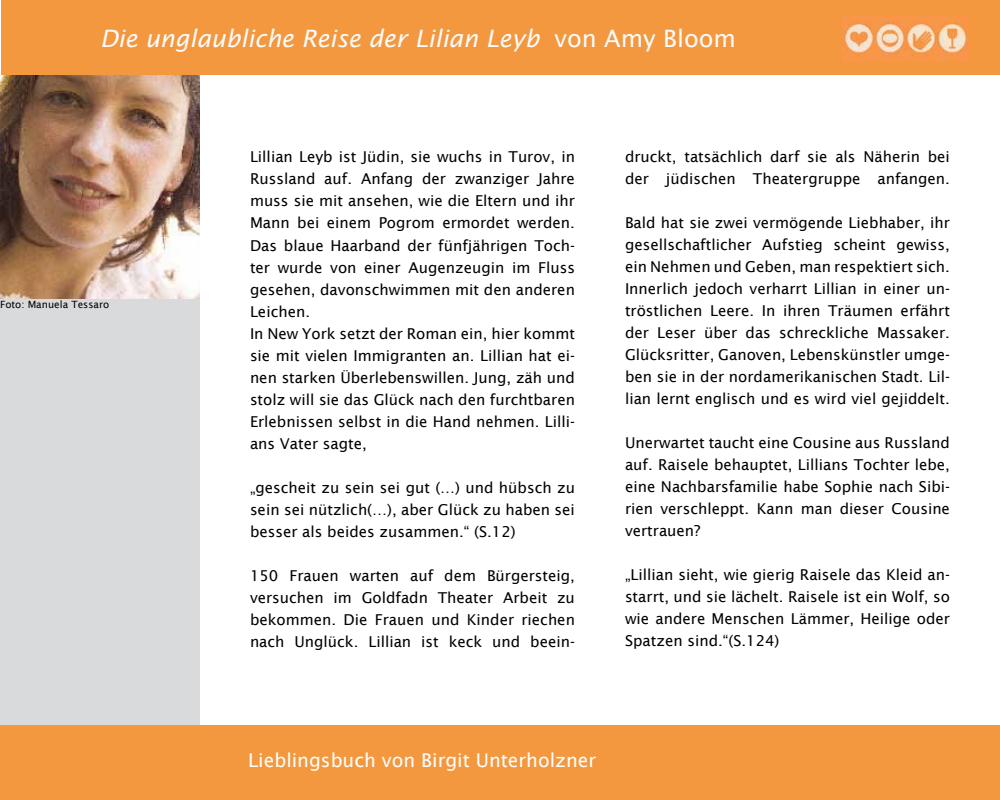
<style>
.page{position:relative;width:1000px;height:800px;background:#fff}
.page>*{position:absolute;margin:0;border:0;box-sizing:border-box;transform-origin:0 0}
.t1{font:italic 24px "Lucida Sans";color:#fbfbfb}
.t2{font:19px "Lucida Sans";color:#fff}
.t3{font:15px/22px "Lucida Sans";color:#000;text-align:justify}
.t4{font:10px "Lucida Sans";color:#000}
.s1{font-style:normal}
</style>
<div class="page">
<div style="left:2px;top:0;width:998px;height:75px;background:#f3983f"></div>
<div style="left:0;top:725px;width:1000px;height:75px;background:#f3983f"></div>
<img style="left:842px;top:17px;width:127px;height:44px">
<img style="left:0;top:75px;width:200px;height:224px">
<div style="left:0;top:300px;width:200px;height:425px;background:#d9dadb"></div>
<h1 class="t1" style="left:100px;top:25px;width:637px">Die unglaubliche Reise der Lilian Leyb <span class="s1">von Amy Bloom</span></h1>
<p class="t4" style="left:0;top:298px;width:111px">Foto: Manuela Tessaro</p>
<p class="t3" style="left:250px;top:146px;width:327px;text-align:left">Lillian Leyb ist Jüdin, sie wuchs in Turov, in Russland auf. Anfang der zwanziger Jahre muss sie mit ansehen, wie die Eltern und ihr Mann bei einem Pogrom ermordet werden.<br>Das blaue Haarband der fünfjährigen Toch&shy;ter wurde von einer Augenzeugin im Fluss gesehen, davonschwimmen mit den anderen Leichen.<br>In New York setzt der Roman ein, hier kommt sie mit vielen Immigranten an. Lillian hat ei&shy;nen starken Überlebenswillen. Jung, zäh und stolz will sie das Glück nach den furchtbaren Erlebnissen selbst in die Hand nehmen. Lilli&shy;ans Vater sagte,</p>
<p class="t3" style="left:250px;top:476px;width:327px">„gescheit zu sein sei gut (…) und hübsch zu sein sei nützlich(…), aber Glück zu haben sei besser als beides zusammen.“ (S.12)</p>
<p class="t3" style="left:250px;top:564px;width:327px">150 Frauen warten auf dem Bürgersteig, versuchen im Goldfadn Theater Arbeit zu bekommen. Die Frauen und Kinder riechen nach Unglück. Lillian ist keck und beein-</p>
<p class="t3" style="left:625px;top:145px;width:326px">druckt, tatsächlich darf sie als Näherin bei der jüdischen Theatergruppe anfangen.</p>
<p class="t3" style="left:625px;top:211px;width:327px">Bald hat sie zwei vermögende Liebhaber, ihr gesellschaftlicher Aufstieg scheint gewiss, ein Nehmen und Geben, man respektiert sich.<br>Innerlich jedoch verharrt Lillian in einer un&shy;tröstlichen Leere. In ihren Träumen erfährt der Leser über das schreckliche Massaker.<br>Glücksritter, Ganoven, Lebenskünstler umge&shy;ben sie in der nordamerikanischen Stadt. Lil&shy;lian lernt englisch und es wird viel gejiddelt.</p>
<p class="t3" style="left:625px;top:431px;width:327px">Unerwartet taucht eine Cousine aus Russland auf. Raisele behauptet, Lillians Tochter lebe, eine Nachbarsfamilie habe Sophie nach Sibi&shy;rien verschleppt. Kann man dieser Cousine vertrauen?</p>
<p class="t3" style="left:625px;top:563px;width:327px">„Lillian sieht, wie gierig Raisele das Kleid an&shy;starrt, und sie lächelt. Raisele ist ein Wolf, so wie andere Menschen Lämmer, Heilige oder Spatzen sind.“(S.124)</p>
<p class="t2" style="left:248px;top:749px;width:350px">Lieblingsbuch von Birgit Unterholzner</p>
</div>
